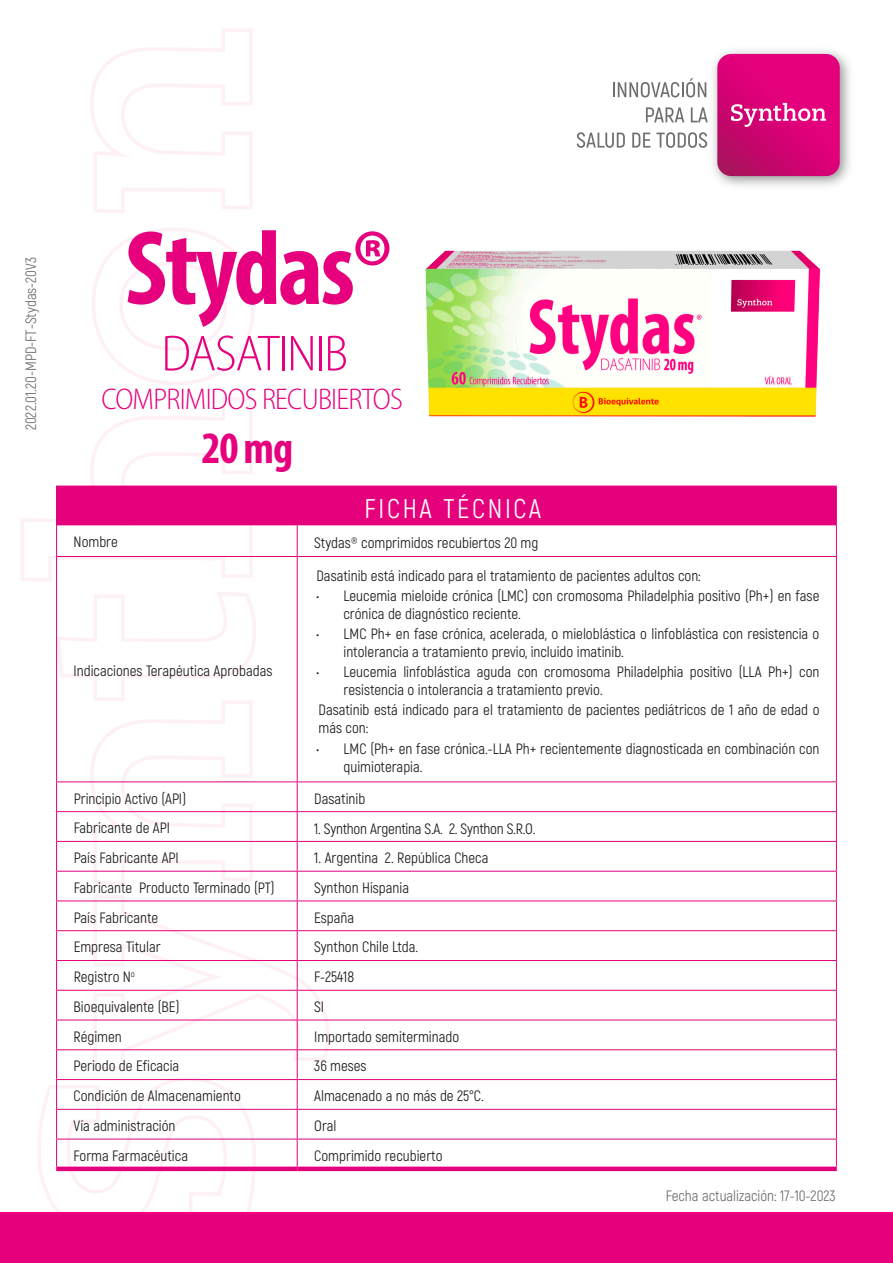
<style>
.page{position:relative;width:893px;height:1263px;background:#fff}
.page>*{position:absolute;margin:0;border:0;box-sizing:border-box;transform-origin:0 0}
.t1{font:700 condensed 106.5px "Myriad Pro";letter-spacing:-.025em;color:#e6007e}
.t2{font:300 semi-condensed 51px "Myriad Pro";letter-spacing:-.025em;color:#e6007e}
.t3{font:700 condensed 45px "Myriad Pro";color:#e6007e}
.t4{font:300 semi-condensed 30px "Myriad Pro";letter-spacing:-.025em;color:#e6007e}
.t5{font:27px "Akrobat";letter-spacing:.1em;color:#fff}
.t6{font:15px/18px "Akrobat";color:#1b1b1a}
.t7{font:15px "Akrobat";color:#6e6e6d}
</style>
<div class="page">
<svg style="left:613px;top:78px;width:91px;height:19px"></svg>
<svg style="left:646px;top:107px;width:38px;height:15px"></svg>
<svg style="left:691px;top:107px;width:13px;height:15px"></svg>
<svg style="left:577px;top:132px;width:48px;height:8px"></svg>
<svg style="left:632px;top:133px;width:18px;height:7px"></svg>
<svg style="left:656px;top:132px;width:48px;height:8px"></svg>
<img style="left:704px;top:50px;width:146px;height:90px">
<svg style="left:717px;top:54px;width:123px;height:86px;background:#de1281"></svg>
<svg style="left:21px;top:397px;width:232px;height:184px"></svg>
<svg style="left:92px;top:228px;width:162px;height:157px"></svg>
<svg style="left:90px;top:29px;width:162px;height:183px"></svg>
<div style="left:0;top:1212px;width:893px;height:51px;background:#e5007c"></div>
<div style="left:57px;top:486px;width:779px;height:39px;background:#e5007c"></div>
<hr style="left:56px;top:487px;width:1px;height:38px;background:#e5007c">
<hr style="left:836px;top:487px;width:1px;height:38px;background:#e5007c">
<hr style="left:56px;top:525px;width:1px;height:31px;background:#e5007c">
<hr style="left:297px;top:525px;width:1px;height:31px;background:#e5007c">
<hr style="left:836px;top:525px;width:1px;height:31px;background:#e5007c">
<hr style="left:56px;top:557px;width:1px;height:224px;background:#e5007c">
<hr style="left:297px;top:557px;width:1px;height:224px;background:#e5007c">
<hr style="left:836px;top:557px;width:1px;height:224px;background:#e5007c">
<hr style="left:297px;top:781px;width:540px;height:1px;background:#e5007c">
<hr style="left:297px;top:811px;width:540px;height:1px;background:#e5007c">
<hr style="left:297px;top:841px;width:540px;height:1px;background:#e5007c">
<hr style="left:297px;top:871px;width:540px;height:1px;background:#e5007c">
<hr style="left:297px;top:900px;width:540px;height:1px;background:#e5007c">
<hr style="left:297px;top:930px;width:540px;height:1px;background:#e5007c">
<hr style="left:297px;top:960px;width:540px;height:1px;background:#e5007c">
<hr style="left:297px;top:990px;width:540px;height:1px;background:#e5007c">
<hr style="left:297px;top:1020px;width:540px;height:1px;background:#e5007c">
<hr style="left:297px;top:1049px;width:540px;height:1px;background:#e5007c">
<hr style="left:297px;top:1079px;width:540px;height:1px;background:#e5007c">
<hr style="left:297px;top:1109px;width:540px;height:1px;background:#e5007c">
<hr style="left:297px;top:1139px;width:540px;height:1px;background:#e5007c">
<svg style="left:37px;top:592px;width:293px;height:640px"></svg>
<svg style="left:836px;top:782px;width:1px;height:384px"></svg>
<div style="left:56px;top:1166px;width:241px;height:5px;background:#e5007c"></div>
<div style="left:297px;top:1166px;width:540px;height:5px;background:#e5007c"></div>
<hr style="left:56px;top:556px;width:241px;height:1px;background:#e5007c">
<hr style="left:297px;top:556px;width:540px;height:1px;background:#e5007c">
<hr style="left:56px;top:486px;width:241px;height:1px;background:#e5007c">
<hr style="left:297px;top:486px;width:540px;height:1px;background:#e5007c">
<img style="left:425px;top:140px;width:425px;height:277px">
<p class="t7" style="left:22px;top:430px;width:175px;rotate:-90deg">2022.01.20-MPD-FT-Stydas-20V3</p>
<h1 class="t1" style="left:125px;top:202px;width:269px">Stydas®</h1>
<h2 class="t2" style="left:161px;top:323px;width:188px">DASATINIB</h2>
<h3 class="t4" style="left:101px;top:381px;width:303px">COMPRIMIDOS RECUBIERTOS</h3>
<h3 class="t3" style="left:201px;top:420px;width:93px">20 mg</h3>
<h3 class="t5" style="left:364px;top:492px;width:178px">FICHA TÉCNICA</h3>
<p class="t6" style="left:74px;top:533px;width:46px">Nombre</p>
<p class="t6" style="left:314px;top:533px;width:226px">Stydas® comprimidos recubiertos 20 mg</p>
<p class="t6" style="left:74px;top:662px;width:200px">Indicaciones Terapéutica Aprobadas</p>
<p class="t6" style="left:316px;top:567px;width:386px">Dasatinib está indicado para el tratamiento de pacientes adultos con:</p>
<p class="t6" style="left:343px;top:587px;width:477px;text-indent:-27px">• Leucemia mieloide crónica (LMC) con cromosoma Philadelphia positivo (Ph+) en fase crónica de diagnóstico reciente.</p>
<p class="t6" style="left:343px;top:625px;width:477px;text-indent:-27px">• LMC Ph+ en fase crónica, acelerada, o mieloblástica o linfoblástica con resistencia o intolerancia a tratamiento previo, incluido imatinib.</p>
<p class="t6" style="left:344px;top:663px;width:477px;text-indent:-27px">• Leucemia linfoblástica aguda con cromosoma Philadelphia positivo (LLA Ph+) con resistencia o intolerancia a tratamiento previo.</p>
<p class="t6" style="left:319px;top:701px;width:502px">Dasatinib está indicado para el tratamiento de pacientes pediátricos de 1 año de edad o más con:</p>
<p class="t6" style="left:344px;top:739px;width:477px;text-indent:-27px">• LMC (Ph+ en fase crónica.-LLA Ph+ recientemente diagnosticada en combinación con quimioterapia.</p>
<p class="t6" style="left:74px;top:789px;width:114px">Principio Activo (API)</p>
<p class="t6" style="left:314px;top:789px;width:52px">Dasatinib</p>
<p class="t6" style="left:74px;top:819px;width:98px">Fabricante de API</p>
<p class="t6" style="left:314px;top:819px;width:223px">1. Synthon Argentina S.A. 2. Synthon S.R.O.</p>
<p class="t6" style="left:74px;top:849px;width:107px">País Fabricante API</p>
<p class="t6" style="left:314px;top:849px;width:176px">1. Argentina 2. República Checa</p>
<p class="t6" style="left:74px;top:879px;width:202px">Fabricante Producto Terminado (PT)</p>
<p class="t6" style="left:314px;top:879px;width:96px">Synthon Hispania</p>
<p class="t6" style="left:74px;top:908px;width:86px">País Fabricante</p>
<p class="t6" style="left:314px;top:909px;width:41px">España</p>
<p class="t6" style="left:74px;top:938px;width:89px">Empresa Titular</p>
<p class="t6" style="left:314px;top:938px;width:106px">Synthon Chile Ltda.</p>
<p class="t6" style="left:74px;top:968px;width:63px">Registro N<sup>o</sup></p>
<p class="t6" style="left:314px;top:968px;width:42px">F-25418</p>
<p class="t6" style="left:74px;top:998px;width:108px">Bioequivalente (BE)</p>
<p class="t6" style="left:314px;top:998px;width:11px">SI</p>
<p class="t6" style="left:74px;top:1027px;width:50px">Régimen</p>
<p class="t6" style="left:314px;top:1028px;width:146px">Importado semiterminado</p>
<p class="t6" style="left:74px;top:1057px;width:107px">Periodo de Eficacia</p>
<p class="t6" style="left:314px;top:1057px;width:54px">36 meses</p>
<p class="t6" style="left:74px;top:1087px;width:169px">Condición de Almacenamiento</p>
<p class="t6" style="left:314px;top:1087px;width:171px">Almacenado a no más de 25°C.</p>
<p class="t6" style="left:74px;top:1117px;width:103px">Vía administración</p>
<p class="t6" style="left:314px;top:1117px;width:24px">Oral</p>
<p class="t6" style="left:74px;top:1146px;width:116px">Forma Farmacéutica</p>
<p class="t6" style="left:314px;top:1147px;width:130px">Comprimido recubierto</p>
<p class="t7" style="left:666px;top:1186px;width:171px">Fecha actualización: 17-10-2023</p>
</div>
